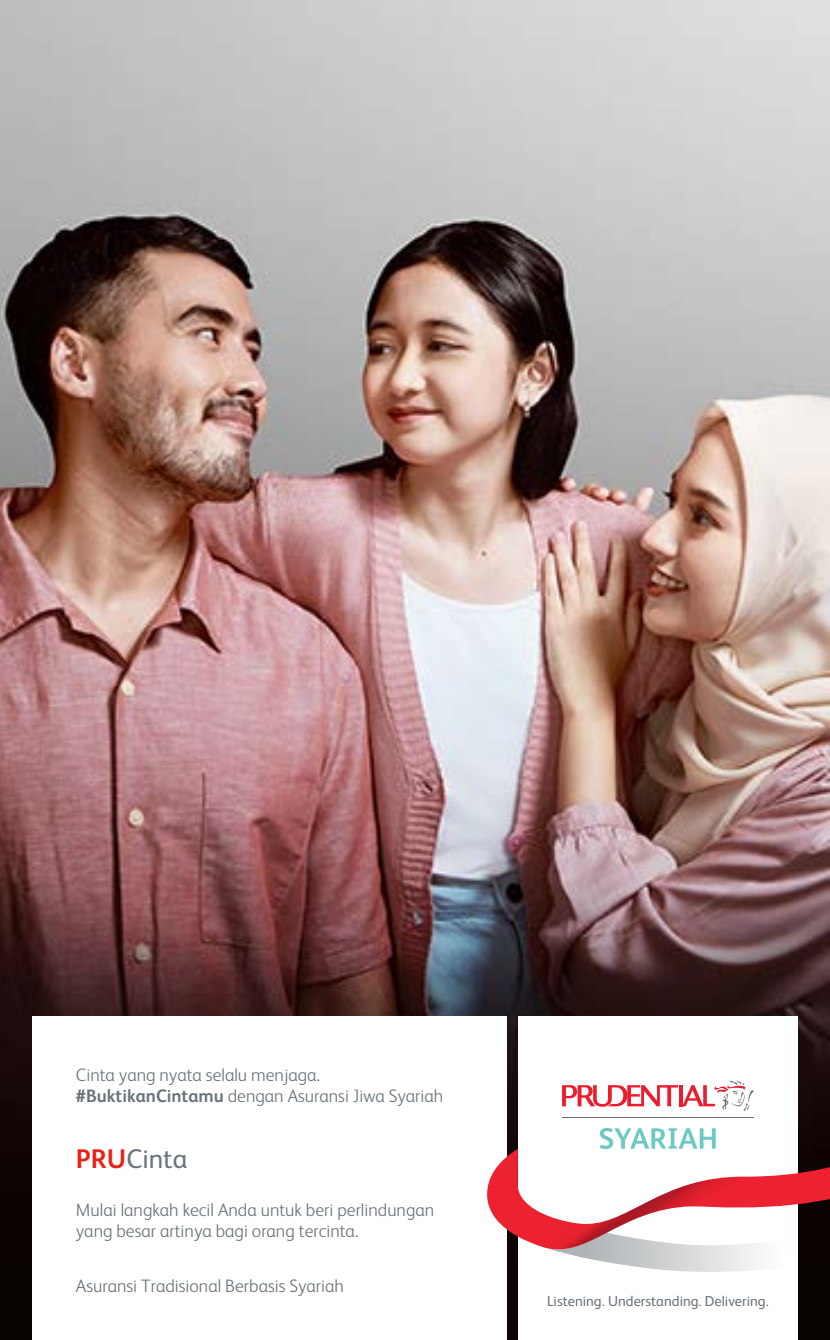
<style>
.page{position:relative;width:830px;height:1340px;background:#fff}
.page>*{position:absolute;margin:0;border:0;box-sizing:border-box;transform-origin:0 0}
.t1{font:27px "FS Albert Pro";color:#687379}
.t2{font:300 18px/21.6px "FS Albert Pro";color:#687379}
.t3{font:14.4px "FS Albert Pro";color:#69737a}
.s1{font-weight:700}
.s2{font-weight:700;color:#e72419}
</style>
<div class="page">
<img style="left:0;top:0;width:829px;height:1339px">
<div style="left:32px;top:1016px;width:475px;height:323px;background:#fff"></div>
<div style="left:517px;top:1016px;width:280px;height:323px;background:#fff"></div>
<svg style="left:562px;top:1080px;width:191px;height:31px"></svg>
<svg style="left:487px;top:1127px;width:342px;height:144px"></svg>
<hr style="left:562px;top:1116px;width:191px;height:1px;background:#687379">
<p class="t2" style="left:76px;top:1062px;width:369px">Cinta yang nyata selalu menjaga. <span class="s1">#BuktikanCintamu</span> dengan Asuransi Jiwa Syariah</p>
<h1 class="t1" style="left:76px;top:1139px;width:113px"><span class="s2">PRU</span>Cinta</h1>
<p class="t2" style="left:76px;top:1197px;width:359px">Mulai langkah kecil Anda untuk beri perlindungan yang besar artinya bagi orang tercinta.</p>
<p class="t2" style="left:76px;top:1273px;width:269px">Asuransi Tradisional Berbasis Syariah</p>
<p class="t3" style="left:547px;top:1291px;width:223px">Listening. Understanding. Delivering.</p>
</div>
